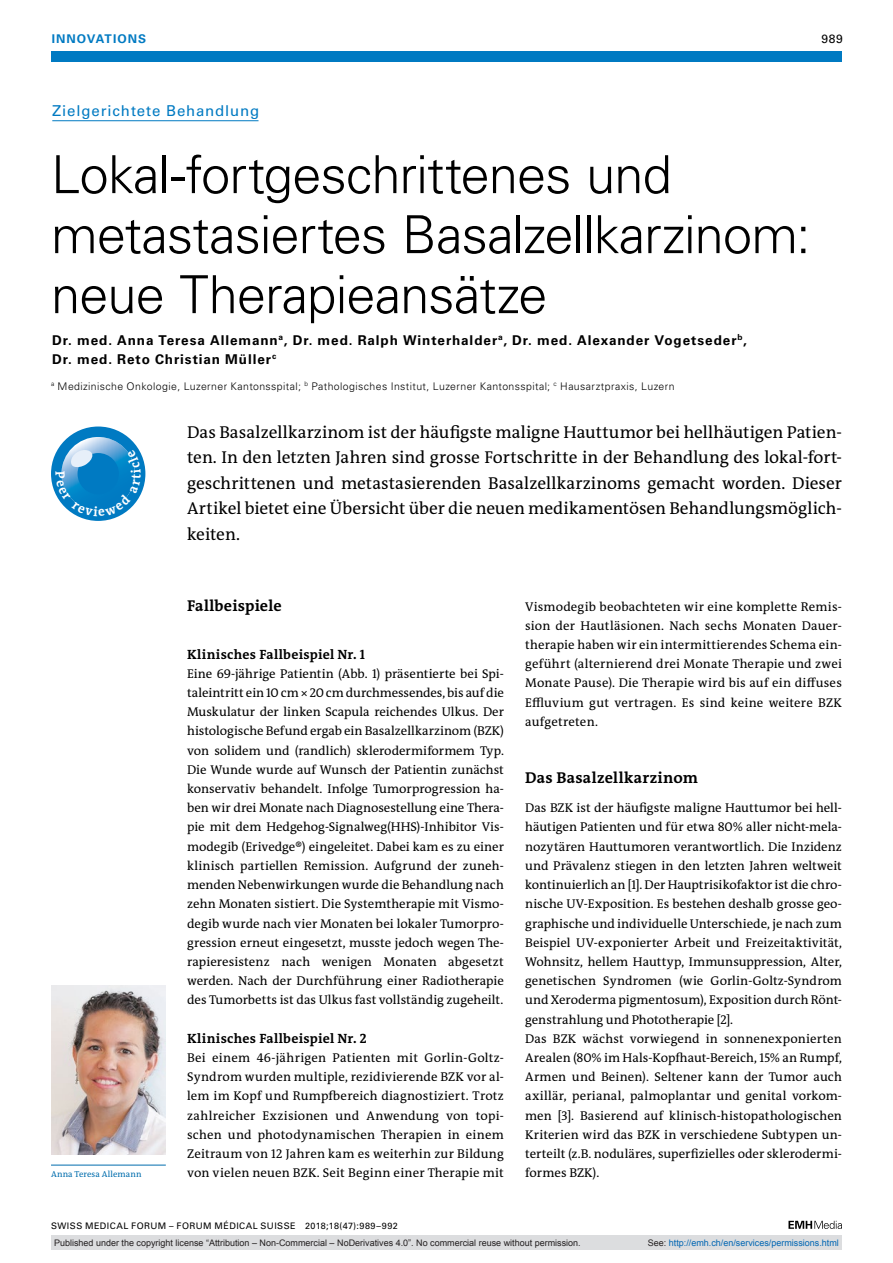
<style>
.page{position:relative;width:893px;height:1263px;background:#fff}
.page>*{position:absolute;margin:0;border:0;box-sizing:border-box;transform-origin:0 0}
.t1{font:300 52.5px/60px "Univers LT Std";letter-spacing:-.02em;color:#000}
.t2{font:17.25px/25.5px "The Antiqua B W5 Plain";letter-spacing:-.005em;color:#000;text-align:justify}
.t3{font:700 15.75px "The Antiqua B W7";letter-spacing:.015em;color:#000}
.t4{font:15px "Univers LT Std";letter-spacing:.055em;color:#007ac2}
.t5{font:700 13.5px/19.2px "Univers LT Std";letter-spacing:.065em;color:#000}
.t6{font:700 13.5px "The Antiqua B W7";letter-spacing:.02em;color:#000}
.t7{font:12.75px/19.2px "The Antiqua B W5 Plain";letter-spacing:.005em;color:#000;text-align:justify}
.t8{font:700 12px "Univers LT Std";letter-spacing:.085em;color:#007ac2}
.t9{font:12px "Univers LT Std";color:#000}
.t10{font:300 10.5px "Univers LT Std";letter-spacing:.04em;color:#000}
.t11{font:9px "Arial";color:#231f20}
.t12{font:9px "Univers LT Std";letter-spacing:.05em;color:#000}
.t13{font:9px "Arial";color:#0166b3}
.t14{font:8.7px "The Antiqua B W5 Plain";letter-spacing:.01em;color:#006dad}
.s1{color:#231f20}
</style>
<div class="page">
<div style="left:51px;top:51px;width:791px;height:11px;background:#007ac2"></div>
<svg style="left:788px;top:1221px;width:54px;height:8px"></svg>
<hr style="left:52px;top:120px;width:206px;height:1px;background:#007ac2">
<hr style="left:51px;top:1165px;width:115px;height:1px;background:#006dad">
<img style="left:51px;top:985px;width:115px;height:169px">
<div style="left:51px;top:1235px;width:791px;height:15px;background:#dcdddf"></div>
<svg style="left:51px;top:426px;width:94px;height:95px"></svg>
<p class="t8" style="left:52px;top:31px;width:96px">INNOVATIONS</p>
<p class="t9" style="left:821px;top:31px;width:23px">989</p>
<p class="t4" style="left:52px;top:102px;width:208px">Zielgerichtete Behandlung</p>
<h1 class="t1" style="left:51px;top:145px;width:761px">Lokal-fortgeschrittenes und metastasiertes Basalzellkarzinom: neue Therapieansätze</h1>
<p class="t5" style="left:52px;top:331px;width:696px">Dr. med. Anna Teresa Allemann<sup>a</sup>, Dr. med. Ralph Winterhalder<sup>a</sup>, Dr. med. Alexander Vogetseder<sup>b</sup>,<br>Dr. med. Reto Christian Müller<sup>c</sup></p>
<p class="t10" style="left:51px;top:380px;width:625px"><sup>a</sup> Medizinische Onkologie, Luzerner Kantonsspital; <sup>b</sup> Pathologisches Institut, Luzerner Kantonsspital; <sup>c</sup> Hausarztpraxis, Luzern</p>
<p class="t2" style="left:187px;top:419px;width:656px">Das Basalzellkarzinom ist der häufigste maligne Hauttumor bei hellhäutigen Patien&shy;ten. In den letzten Jahren sind grosse Fortschritte in der Behandlung des lokal-fort&shy;geschrittenen und metastasierenden Basalzellkarzinoms gemacht worden. Dieser Artikel bietet eine Übersicht über die neuen medikamentösen Behandlungsmöglich&shy;keiten.</p>
<p class="t14" style="left:51px;top:1169px;width:92px">Anna Teresa Allemann</p>
<p class="t3" style="left:187px;top:595px;width:96px">Fallbeispiele</p>
<p class="t6" style="left:187px;top:645px;width:180px">Klinisches Fallbeispiel Nr. 1</p>
<p class="t7" style="left:187px;top:664px;width:318px">Eine 69-jährige Patientin (Abb. 1) präsentierte bei Spi&shy;taleintritt ein 10 cm × 20 cm durchmessendes, bis auf die Muskulatur der linken Scapula reichendes Ulkus. Der histologische Befund ergab ein Basalzellkarzinom (BZK) von solidem und (randlich) sklerodermiformem Typ.<br>Die Wunde wurde auf Wunsch der Patientin zunächst konservativ behandelt. Infolge Tumorprogression ha&shy;ben wir drei Monate nach Diagnosestellung eine Thera&shy;pie mit dem Hedgehog-Signalweg(HHS)-Inhibitor Vis&shy;modegib (Erivedge®) eingeleitet. Dabei kam es zu einer klinisch partiellen Remission. Aufgrund der zuneh&shy;menden Nebenwirkungen wurde die Behandlung nach zehn Monaten sistiert. Die Systemtherapie mit Vismo&shy;degib wurde nach vier Monaten bei lokaler Tumorpro&shy;gression erneut eingesetzt, musste jedoch wegen The&shy;rapieresistenz nach wenigen Monaten abgesetzt werden. Nach der Durchführung einer Radiotherapie des Tumorbetts ist das Ulkus fast vollständig zugeheilt.</p>
<p class="t6" style="left:187px;top:1029px;width:181px">Klinisches Fallbeispiel Nr. 2</p>
<p class="t7" style="left:187px;top:1048px;width:318px">Bei einem 46-jährigen Patienten mit Gorlin-Goltz-Syndrom wurden multiple, rezidivierende BZK vor al&shy;lem im Kopf und Rumpfbereich diagnostiziert. Trotz zahlreicher Exzisionen und Anwendung von topi&shy;schen und photodynamischen Therapien in einem Zeitraum von 12 Jahren kam es weiterhin zur Bildung von vielen neuen BZK. Seit Beginn einer Therapie mit</p>
<p class="t12" style="left:51px;top:1220px;width:348px">SWISS MEDICAL FORUM – FORUM MÉDICAL SUISSE 2018;18(47):989–992</p>
<p class="t7" style="left:525px;top:597px;width:318px">Vismodegib beobachteten wir eine komplette Remis&shy;sion der Hautläsionen. Nach sechs Monaten Dauer&shy;therapie haben wir ein intermittierendes Schema ein&shy;geführt (alternierend drei Monate Therapie und zwei Monate Pause). Die Therapie wird bis auf ein diffuses Effluvium gut vertragen. Es sind keine weitere BZK aufgetreten.</p>
<p class="t3" style="left:525px;top:768px;width:174px">Das Basalzellkarzinom</p>
<p class="t7" style="left:525px;top:798px;width:318px;text-align:left">Das BZK ist der häufigste maligne Hauttumor bei hell&shy;häutigen Patienten und für etwa 80% aller nicht-mela&shy;nozytären Hauttumoren verantwortlich. Die Inzidenz und Prävalenz stiegen in den letzten Jahren weltweit kontinuierlich an [1]. Der Hauptrisikofaktor ist die chro&shy;nische UV-Exposition. Es bestehen deshalb grosse geo&shy;graphische und individuelle Unterschiede, je nach zum Beispiel UV-exponierter Arbeit und Freizeitaktivität, Wohnsitz, hellem Hauttyp, Immunsuppression, Alter, genetischen Syndromen (wie Gorlin-Goltz-Syndrom und Xeroderma pigmentosum), Exposition durch Rönt&shy;genstrahlung und Phototherapie [2].<br>Das BZK wächst vorwiegend in sonnenexponierten Arealen (80% im Hals-Kopfhaut-Bereich, 15% an Rumpf, Armen und Beinen). Seltener kann der Tumor auch axillär, perianal, palmoplantar und genital vorkom&shy;men [3]. Basierend auf klinisch-histopathologischen Kriterien wird das BZK in verschiedene Subtypen un&shy;terteilt (z.B. noduläres, superfizielles oder sklerodermi&shy;formes BZK).</p>
<p class="t11" style="left:54px;top:1237px;width:528px">Published under the copyright license “Attribution – Non-Commercial – NoDerivatives 4.0”. No commercial reuse without permission.</p>
<p class="t13" style="left:648px;top:1237px;width:193px"><span class="s1">See:</span> http://emh.ch/en/services/permissions.html</p>
</div>
